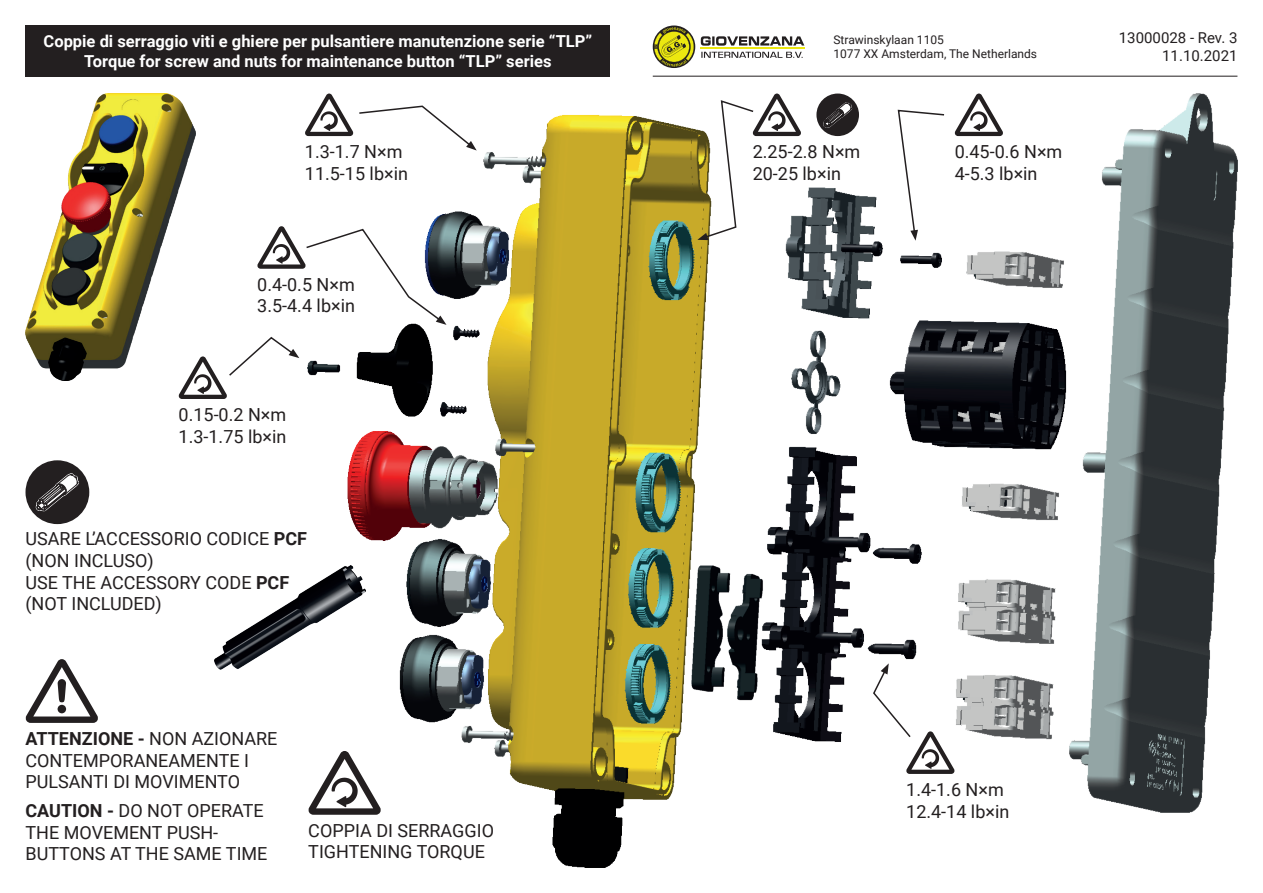
<style>
.page{position:relative;width:1263px;height:893px;background:#fff}
.page>*{position:absolute;margin:0;border:0;box-sizing:border-box;transform-origin:0 0}
.t1{font:18px/21.6px "Roboto";color:#231f20}
.t2{font:700 16.5px/19.8px "Roboto";color:#fff;text-align:center}
.t3{font:15px/18px "Roboto";color:#231f20;text-align:right}
.t4{font:12px/14.4px "Roboto";color:#231f20}
.s1{font-weight:700}
</style>
<div class="page">
<img style="left:308px;top:94px;width:929px;height:773px">
<img style="left:26px;top:94px;width:170px;height:287px">
<hr style="left:653px;top:76px;width:584px;height:1px;background:#231f20">
<hr style="left:700px;top:47px;width:105px;height:2px;background:#ece810">
<svg style="left:653px;top:26px;width:42px;height:42px"></svg>
<svg style="left:654px;top:27px;width:40px;height:40px;background:#aba737"></svg>
<svg style="left:701px;top:36px;width:103px;height:10px"></svg>
<svg style="left:701px;top:52px;width:102px;height:6px"></svg>
<div style="left:26px;top:26px;width:584px;height:51px;background:#231f20"></div>
<svg style="left:308px;top:751px;width:73px;height:64px"></svg>
<svg style="left:955px;top:94px;width:48px;height:42px"></svg>
<svg style="left:179px;top:336px;width:120px;height:63px"></svg>
<svg style="left:257px;top:226px;width:189px;height:99px"></svg>
<svg style="left:305px;top:94px;width:172px;height:57px"></svg>
<svg style="left:897px;top:109px;width:49px;height:132px"></svg>
<svg style="left:872px;top:663px;width:83px;height:111px"></svg>
<svg style="left:697px;top:94px;width:104px;height:146px"></svg>
<svg style="left:26px;top:659px;width:72px;height:64px"></svg>
<img style="left:214px;top:566px;width:152px;height:103px">
<div style="left:816px;top:94px;width:43px;height:42px;background:#231f20;border-radius:50%"></div>
<svg style="left:822px;top:102px;width:31px;height:34px"></svg>
<div style="left:26px;top:460px;width:63px;height:64px;background:#231f20;border-radius:50%"></div>
<svg style="left:34px;top:473px;width:46px;height:51px"></svg>
<p class="t2" style="left:44px;top:31px;width:550px">Coppie di serraggio viti e ghiere per pulsantiere manutenzione serie “TLP”<br>Torque for screw and nuts for maintenance button “TLP” series</p>
<p class="t4" style="left:833px;top:32px;width:205px">Strawinskylaan 1105<br>1077 XX Amsterdam, The Netherlands</p>
<p class="t1" style="left:305px;top:140px;width:105px">1.3-1.7 N×m<br>11.5-15 lb×in</p>
<p class="t1" style="left:955px;top:140px;width:109px">0.45-0.6 N×m<br>4-5.3 lb×in</p>
<p class="t1" style="left:753px;top:140px;width:109px">2.25-2.8 N×m<br>20-25 lb×in</p>
<p class="t1" style="left:257px;top:273px;width:99px">0.4-0.5 N×m<br>3.5-4.4 lb×in</p>
<p class="t1" style="left:179px;top:403px;width:109px">0.15-0.2 N×m<br>1.3-1.75 lb×in</p>
<p class="t1" style="left:26px;top:528px;width:283px">USARE L’ACCESSORIO CODICE <span class="s1">PCF </span>(NON INCLUSO)<br>USE THE ACCESSORY CODE <span class="s1">PCF </span>(NOT INCLUDED)</p>
<p class="t1" style="left:26px;top:727px;width:253px"><span class="s1">ATTENZIONE -</span> NON AZIONARE<br>CONTEMPORANEAMENTE I<br>PULSANTI DI MOVIMENTO</p>
<p class="t1" style="left:906px;top:778px;width:99px">1.4-1.6 N×m</p>
<p class="t1" style="left:26px;top:799px;width:240px"><span class="s1">CAUTION -</span> DO NOT OPERATE</p>
<p class="t1" style="left:906px;top:800px;width:105px">12.4-14 lb×in</p>
<p class="t1" style="left:26px;top:821px;width:244px">THE MOVEMENT PUSH-<br>BUTTONS AT THE SAME TIME</p>
<p class="t1" style="left:308px;top:819px;width:187px">COPPIA DI SERRAGGIO<br>TIGHTENING TORQUE</p>
<p class="t3" style="left:1119px;top:29px;width:120px">13000028 - Rev. 3<br>11.10.2021</p>
</div>
